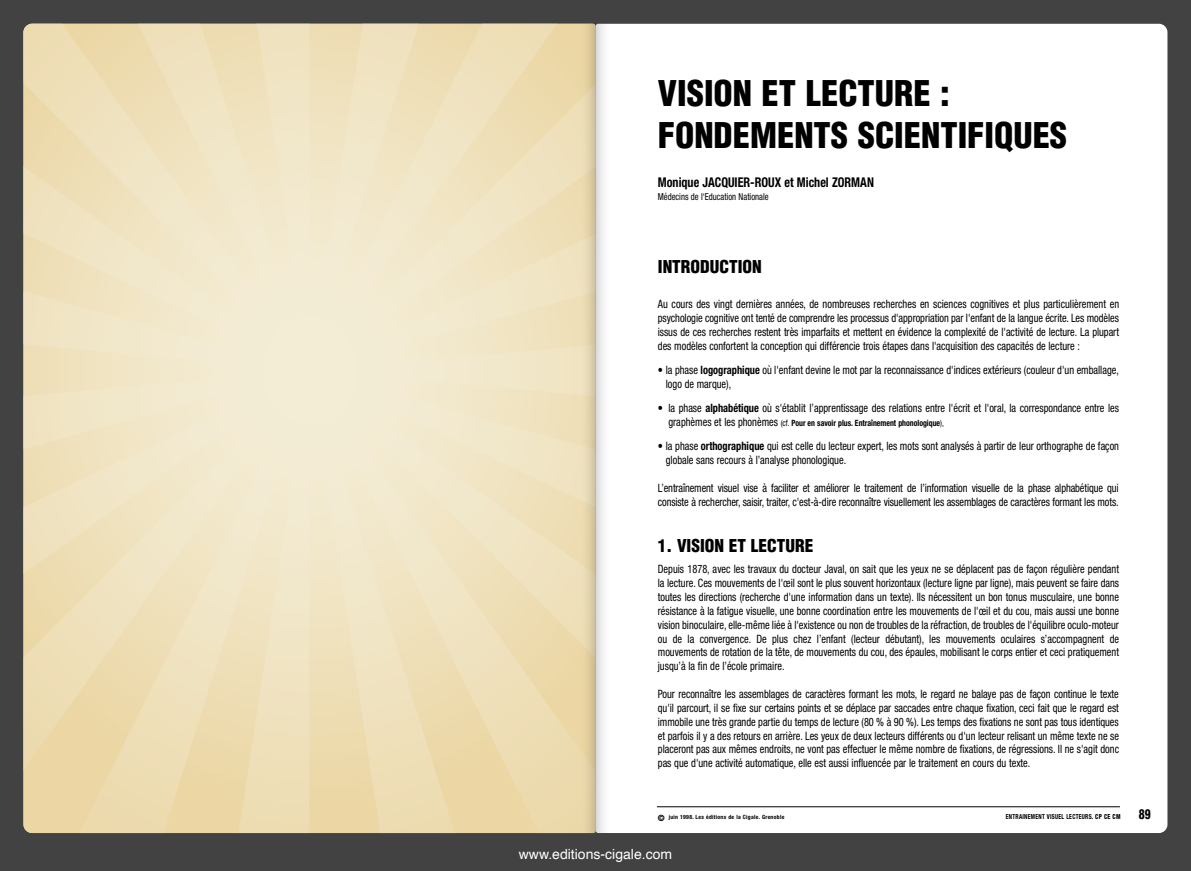
<style>
.page{position:relative;width:1191px;height:871px;background:#fff}
.page>*{position:absolute;margin:0;border:0;box-sizing:border-box;transform-origin:0 0}
.t1{font:900 condensed 34.6px/41.5px "Helvetica";color:#000}
.t2{font:900 condensed 17.3px "Helvetica";color:#000}
.t3{font:14px "Helvetica";color:#fff}
.t4{font:800 condensed 13.8px "Helvetica Neue";color:#000;scale:.83 1}
.t5{font:700 condensed 13.4px "Helvetica Neue";color:#000;scale:.9 1}
.t6{font:condensed 11.5px/13.8px "Helvetica Neue";color:#000;text-align:justify;scale:.9 1}
.t7{font:condensed 9.6px "Helvetica Neue";color:#000;scale:.9 1}
.t8{font:700 condensed 8.6px "Helvetica Neue";color:#000;scale:.9 1}
.t9{font:700 condensed 6.9px "Helvetica Neue";letter-spacing:.05em;color:#000;scale:.83 1}
.t10{font:700 condensed 5.8px "Helvetica Neue";letter-spacing:.05em;color:#000}
.s1{font-weight:700}
.s2{font-weight:400;font-size:11.5px}
.s3{font-weight:400}
.s4{font-size:8.6px}
.s5{font-weight:800}
</style>
<div class="page">
<div style="left:0;top:0;width:1191px;height:870px;background:#424242"></div>
<svg style="left:24px;top:24px;width:571px;height:808px;background:#efe1be"></svg>
<div style="left:595px;top:24px;width:572px;height:808px;background:#fff"></div>
<h1 class="t1" style="left:658px;top:72px;width:411px">VISION ET LECTURE :<br>FONDEMENTS SCIENTIFIQUES</h1>
<p class="t5" style="left:658px;top:174px;width:242px">Monique JACQUIER-ROUX et Michel ZORMAN</p>
<p class="t7" style="left:658px;top:191px;width:125px">Médecins de l‘Education Nationale</p>
<h2 class="t2" style="left:658px;top:256px;width:105px">INTRODUCTION</h2>
<p class="t6" style="left:658px;top:297px;width:514px">Au cours des vingt dernières années, de nombreuses recherches en sciences cognitives et plus particulièrement en psychologie cognitive ont tenté de comprendre les processus d'appropriation par l'enfant de la langue écrite. Les modèles issus de ces recherches restent très imparfaits et mettent en évidence la complexité de l'activité de lecture. La plupart des modèles confortent la conception qui différencie trois étapes dans l'acquisition des capacités de lecture :</p>
<p class="t6" style="left:666px;top:363px;width:505px;text-indent:-8px">• la phase <span class="s1">logographique</span> où l'enfant devine le mot par la reconnaissance d'indices extérieurs (couleur d'un emballage, logo de marque),</p>
<p class="t6" style="left:658px;top:401px;width:514px">• la phase <span class="s1">alphabétique</span> où s'établit l’apprentissage des relations entre l'écrit et l'oral, la correspondance entre les</p>
<p class="t8" style="left:668px;top:417px;width:308px"><span class="s2">graphèmes et les phonèmes</span> <span class="s3">(cf.</span> Pour en savoir plus. Entraînement phonologique<span class="s3">),</span></p>
<p class="t6" style="left:666px;top:439px;width:505px;text-indent:-8px">• la phase <span class="s1">orthographique</span> qui est celle du lecteur expert, les mots sont analysés à partir de leur orthographe de façon globale sans recours à l’analyse phonologique.</p>
<p class="t6" style="left:658px;top:480px;width:513px">L’entraînement visuel vise à faciliter et améliorer le traitement de l’information visuelle de la phase alphabétique qui consiste à rechercher, saisir, traiter, c'est-à-dire reconnaître visuellement les assemblages de caractères formant les mots.</p>
<h2 class="t2" style="left:658px;top:534px;width:157px">1. VISION ET LECTURE</h2>
<p class="t6" style="left:658px;top:562px;width:514px">Depuis 1878, avec les travaux du docteur Javal, on sait que les yeux ne se déplacent pas de façon régulière pendant la lecture. Ces mouvements de l'œil sont le plus souvent horizontaux (lecture ligne par ligne), mais peuvent se faire dans toutes les directions (recherche d'une information dans un texte). Ils nécessitent un bon tonus musculaire, une bonne résistance à la fatigue visuelle, une bonne coordination entre les mouvements de l'œil et du cou, mais aussi une bonne vision binoculaire, elle-même liée à l'existence ou non de troubles de la réfraction, de troubles de l'équilibre oculo-moteur ou de la convergence. De plus chez l’enfant (lecteur débutant), les mouvements oculaires s’accompagnent de mouvements de rotation de la tête, de mouvements du cou, des épaules, mobilisant le corps entier et ceci pratiquement jusqu’à la fin de l’école primaire.</p>
<p class="t6" style="left:658px;top:686px;width:514px">Pour reconnaître les assemblages de caractères formant les mots, le regard ne balaye pas de façon continue le texte qu'il parcourt, il se fixe sur certains points et se déplace par saccades entre chaque fixation, ceci fait que le regard est immobile une très grande partie du temps de lecture (80 % à 90 %). Les temps des fixations ne sont pas tous identiques et parfois il y a des retours en arrière. Les yeux de deux lecteurs différents ou d'un lecteur relisant un même texte ne se placeront pas aux mêmes endroits, ne vont pas effectuer le même nombre de fixations, de régressions. Il ne s'agit donc pas que d'une activité automatique, elle est aussi influencée par le traitement en cours du texte.</p>
<p class="t10" style="left:658px;top:813px;width:128px"><span class="s4">©</span> juin 1998. Les éditions de la Cigale. Grenoble</p>
<p class="t9" style="left:1005px;top:812px;width:140px">ENTRAINEMENT VISUEL LECTEURS. <span class="s5">CP CE CM</span></p>
<p class="t4" style="left:1138px;top:805px;width:16px">89</p>
<p class="t3" style="left:519px;top:843px;width:155px">www.editions-cigale.com</p>
</div>
